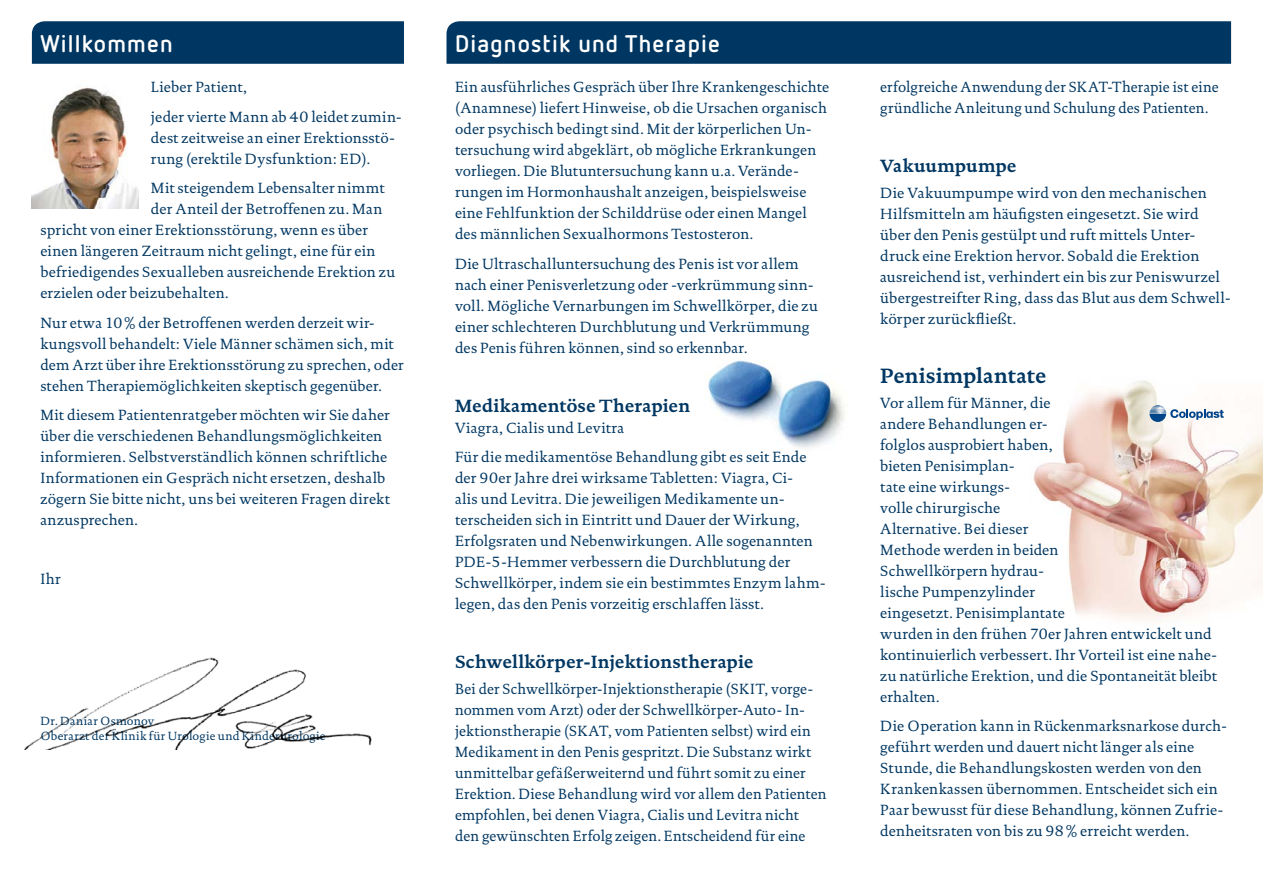
<style>
.page{position:relative;width:1263px;height:893px;background:#fff}
.page>*{position:absolute;margin:0;border:0;box-sizing:border-box;transform-origin:0 0}
.t1{font:700 24px "Netto OT";letter-spacing:.05em;color:#fff}
.t2{font:700 21px "DTL Documenta TOT";color:#003762}
.t3{font:700 18px "DTL Documenta TOT";color:#003762}
.t4{font:15px/21px "DTL Documenta TOT";letter-spacing:.015em;color:#003762}
.t5{font:12px/14.4px "DTL Documenta TOT";letter-spacing:.02em;color:#003762}
</style>
<div class="page">
<img style="left:1033px;top:380px;width:230px;height:242px">
<img style="left:708px;top:360px;width:137px;height:88px">
<div style="left:32px;top:21px;width:372px;height:43px;background:#003762"></div>
<div style="left:446px;top:21px;width:785px;height:43px;background:#003762"></div>
<img style="left:32px;top:87px;width:106px;height:121px">
<img style="left:24px;top:657px;width:348px;height:92px">
<svg style="left:1149px;top:405px;width:75px;height:17px"></svg>
<h1 class="t1" style="left:40px;top:28px;width:134px">Willkommen</h1>
<h1 class="t1" style="left:455px;top:28px;width:266px">Diagnostik und Therapie</h1>
<p class="t4" style="left:455px;top:77px;width:376px">Ein ausführliches Gespräch über Ihre Krankengeschichte (Anamnese) liefert Hinweise, ob die Ursachen organisch oder psychisch bedingt sind. Mit der körperlichen Un&shy;tersuchung wird abgeklärt, ob mögliche Erkrankungen vorliegen. Die Blutuntersuchung kann u.a. Verände&shy;rungen im Hormonhaushalt anzeigen, beispielsweise eine Fehlfunktion der Schilddrüse oder einen Mangel des männlichen Sexualhormons Testosteron.</p>
<p class="t4" style="left:455px;top:253px;width:364px">Die Ultraschalluntersuchung des Penis ist vor allem nach einer Penisverletzung oder -verkrümmung sinn&shy;voll. Mögliche Vernarbungen im Schwellkörper, die zu einer schlechteren Durchblutung und Verkrümmung des Penis führen können, sind so erkennbar.</p>
<p class="t4" style="left:151px;top:72px;width:253px;line-height:29.5px">Lieber Patient,<br>jeder vierte Mann ab 40 leidet zumin-</p>
<p class="t4" style="left:151px;top:127px;width:246px">dest zeitweise an einer Erektionsstö&shy;rung (erektile Dysfunktion: ED).</p>
<p class="t4" style="left:151px;top:178px;width:235px">Mit steigendem Lebensalter nimmt</p>
<p class="t4" style="left:151px;top:199px;width:233px">der Anteil der Betroffenen zu. Man</p>
<p class="t4" style="left:40px;top:220px;width:329px">spricht von einer Erektionsstörung, wenn es über</p>
<p class="t4" style="left:40px;top:241px;width:337px">einen längeren Zeitraum nicht gelingt, eine für ein</p>
<p class="t4" style="left:40px;top:262px;width:356px">befriedigendes Sexualleben ausreichende Erektion zu</p>
<p class="t4" style="left:40px;top:283px;width:190px">erzielen oder beizubehalten.</p>
<p class="t4" style="left:40px;top:312px;width:365px">Nur etwa 10% der Betroffenen werden derzeit wir&shy;kungsvoll behandelt: Viele Männer schämen sich, mit dem Arzt über ihre Erektionsstörung zu sprechen, oder stehen Therapiemöglichkeiten skeptisch gegenüber.</p>
<p class="t4" style="left:40px;top:405px;width:351px">Mit diesem Patientenratgeber möchten wir Sie daher über die verschiedenen Behandlungsmöglichkeiten informieren. Selbstverständlich können schriftliche Informationen ein Gespräch nicht ersetzen, deshalb zögern Sie bitte nicht, uns bei weiteren Fragen direkt anzusprechen.</p>
<p class="t3" style="left:455px;top:394px;width:237px">Medikamentöse Therapien</p>
<p class="t4" style="left:455px;top:413px;width:353px;line-height:29.5px">Viagra, Cialis und Levitra<br>Für die medikamentöse Behandlung gibt es seit Ende</p>
<p class="t4" style="left:455px;top:468px;width:372px">der 90er Jahre drei wirksame Tabletten: Viagra, Ci-<br>alis und Levitra. Die jeweiligen Medikamente un&shy;terscheiden sich in Eintritt und Dauer der Wirkung, Erfolgsraten und Nebenwirkungen. Alle sogenannten PDE-5-Hemmer verbessern die Durchblutung der Schwellkörper, indem sie ein bestimmtes Enzym lahm&shy;legen, das den Penis vorzeitig erschlaffen lässt.</p>
<p class="t4" style="left:40px;top:569px;width:22px">Ihr</p>
<p class="t5" style="left:40px;top:714px;width:287px">Dr. Daniar Osmonov<br>Oberarzt der Klinik für Urologie und Kinderurologie</p>
<p class="t3" style="left:455px;top:651px;width:300px">Schwellkörper-Injektionstherapie</p>
<p class="t4" style="left:455px;top:678px;width:373px">Bei der Schwellkörper-Injektionstherapie (SKIT, vorge&shy;nommen vom Arzt) oder der Schwellkörper-Auto- In&shy;jektionstherapie (SKAT, vom Patienten selbst) wird ein Medikament in den Penis gespritzt. Die Substanz wirkt unmittelbar gefäßerweiternd und führt somit zu einer Erektion. Diese Behandlung wird vor allem den Patienten empfohlen, bei denen Viagra, Cialis und Levitra nicht den gewünschten Erfolg zeigen. Entscheidend für eine</p>
<p class="t4" style="left:880px;top:77px;width:340px">erfolgreiche Anwendung der SKAT-Therapie ist eine gründliche Anleitung und Schulung des Patienten.</p>
<p class="t3" style="left:880px;top:155px;width:138px">Vakuumpumpe</p>
<p class="t4" style="left:880px;top:182px;width:352px">Die Vakuumpumpe wird von den mechanischen Hilfsmitteln am häufigsten eingesetzt. Sie wird über den Penis gestülpt und ruft mittels Unter&shy;druck eine Erektion hervor. Sobald die Erektion ausreichend ist, verhindert ein bis zur Peniswurzel übergestreifter Ring, dass das Blut aus dem Schwell&shy;körper zurückfließt.</p>
<h2 class="t2" style="left:880px;top:362px;width:168px">Penisimplantate</h2>
<p class="t4" style="left:880px;top:392px;width:339px">Vor allem für Männer, die<br>andere Behandlungen er-<br>folglos ausprobiert haben,<br>bieten Penisimplan-<br>tate eine wirkungs-<br>volle chirurgische<br>Alternative. Bei dieser<br>Methode werden in beiden<br>Schwellkörpern hydrau-<br>lische Pumpenzylinder<br>eingesetzt. Penisimplantate<br>wurden in den frühen 70er Jahren entwickelt und kontinuierlich verbessert. Ihr Vorteil ist eine nahe&shy;zu natürliche Erektion, und die Spontaneität bleibt erhalten.</p>
<p class="t4" style="left:880px;top:716px;width:348px">Die Operation kann in Rückenmarksnarkose durch&shy;geführt werden und dauert nicht länger als eine Stunde, die Behandlungskosten werden von den Krankenkassen übernommen. Entscheidet sich ein Paar bewusst für diese Behandlung, können Zufrie&shy;denheitsraten von bis zu 98% erreicht werden.</p>
</div>
